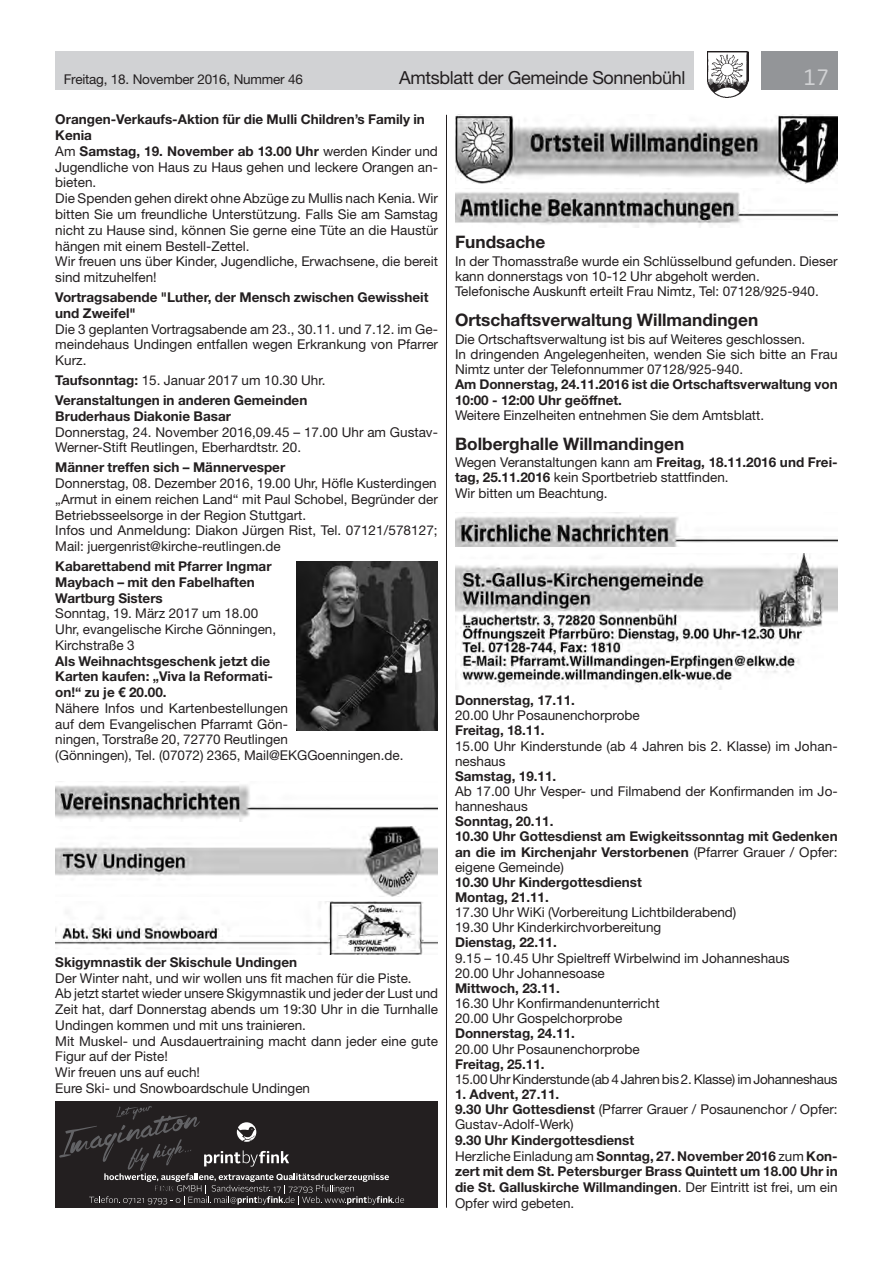
<style>
.page{position:relative;width:893px;height:1263px;background:#fff}
.page>*{position:absolute;margin:0;border:0;box-sizing:border-box;transform-origin:0 0}
.t1{font:21px "Neo Sans Std";color:#d1d2d4}
.t2{font:18px "Helvetica Neue LT Std";letter-spacing:-.02em;color:#231f20}
.t3{font:700 17.25px "Helvetica Neue LT Std";color:#231f20}
.t4{font:13.5px/15.8px "Helvetica Neue LT Std";color:#231f20}
.t5{font:700 13.5px/15.8px "Helvetica Neue LT Std";color:#231f20}
.t6{font:13.5px "Helvetica Neue LT Std";letter-spacing:-.02em;color:#231f20}
.s1{font-weight:700}
.s2{font-weight:400}
</style>
<div class="page">
<div style="left:55px;top:51px;width:639px;height:38px;background:#d1d2d4"></div>
<div style="left:761px;top:51px;width:77px;height:38px;background:#939598"></div>
<img style="left:707px;top:51px;width:41px;height:47px">
<img style="left:55px;top:781px;width:383px;height:40px">
<img style="left:55px;top:827px;width:383px;height:69px">
<img style="left:55px;top:902px;width:383px;height:53px">
<img style="left:455px;top:115px;width:383px;height:68px">
<img style="left:455px;top:192px;width:383px;height:36px">
<img style="left:455px;top:515px;width:383px;height:31px">
<img style="left:455px;top:554px;width:383px;height:135px">
<hr style="left:446px;top:115px;width:1px;height:1093px;background:#231f20">
<img style="left:296px;top:561px;width:142px;height:170px">
<div style="left:55px;top:1101px;width:383px;height:107px;background:#231f20"></div>
<svg style="left:59px;top:1106px;width:345px;height:99px"></svg>
<p class="t4" style="left:64px;top:71px;width:241px">Freitag, 18. November 2016, Nummer 46</p>
<h2 class="t2" style="left:399px;top:67px;width:288px">Amtsblatt der Gemeinde Sonnenbühl</h2>
<h1 class="t1" style="left:804px;top:64px;width:27px">17</h1>
<p class="t4" style="left:55px;top:112px;width:384px"><span class="s1">Orangen-Verkaufs-Aktion für die Mulli Children’s Family in Kenia<br></span>Am <span class="s1">Samstag, 19. November ab 13.00 Uhr</span> werden Kinder und Jugendliche von Haus zu Haus gehen und leckere Orangen an&shy;bieten.<br>Die Spenden gehen direkt ohne Abzüge zu Mullis nach Kenia. Wir bitten Sie um freundliche Unterstützung. Falls Sie am Samstag nicht zu Hause sind, können Sie gerne eine Tüte an die Haustür hängen mit einem Bestell-Zettel.<br>Wir freuen uns über Kinder, Jugendliche, Erwachsene, die bereit sind mitzuhelfen!</p>
<p class="t5" style="left:55px;top:289px;width:375px">Vortragsabende "Luther, der Mensch zwischen Gewissheit und Zweifel"</p>
<p class="t4" style="left:55px;top:321px;width:384px;text-align:justify">Die 3 geplanten Vortragsabende am 23., 30.11. und 7.12. im Ge&shy;meindehaus Undingen entfallen wegen Erkrankung von Pfarrer Kurz.</p>
<p class="t5" style="left:55px;top:370px;width:272px;line-height:20px">Taufsonntag: <span class="s2">15. Januar 2017 um 10.30 Uhr.<br></span>Veranstaltungen in anderen Gemeinden</p>
<p class="t5" style="left:55px;top:408px;width:177px">Bruderhaus Diakonie Basar</p>
<p class="t4" style="left:55px;top:424px;width:384px">Donnerstag, 24. November 2016,09.45 – 17.00 Uhr am Gustav-<br>Werner-Stift Reutlingen, Eberhardtstr. 20.</p>
<p class="t5" style="left:55px;top:459px;width:232px">Männer treffen sich – Männervesper</p>
<p class="t4" style="left:55px;top:475px;width:384px">Donnerstag, 08. Dezember 2016, 19.00 Uhr, Höfle Kusterdingen „Armut in einem reichen Land“ mit Paul Schobel, Begründer der Betriebsseelsorge in der Region Stuttgart.<br>Infos und Anmeldung: Diakon Jürgen Rist, Tel. 07121/578127; Mail: juergenrist@kirche-reutlingen.de</p>
<p class="t5" style="left:55px;top:558px;width:218px">Kabarettabend mit Pfarrer Ingmar<br>Maybach – mit den Fabelhaften<br>Wartburg Sisters</p>
<p class="t4" style="left:55px;top:605px;width:222px">Sonntag, 19. März 2017 um 18.00<br>Uhr, evangelische Kirche Gönningen,<br>Kirchstraße 3</p>
<p class="t5" style="left:55px;top:652px;width:219px">Als Weihnachtsgeschenk jetzt die<br>Karten kaufen: „Viva la Reformati&shy;on!“ zu je € 20.00.</p>
<p class="t4" style="left:55px;top:700px;width:350px">Nähere Infos und Kartenbestellungen<br>auf dem Evangelischen Pfarramt Gön-<br>ningen, Torstraße 20, 72770 Reutlingen<br>(Gönningen), Tel. (07072) 2365, Mail@EKGGoenningen.de.</p>
<p class="t3" style="left:455px;top:232px;width:92px">Fundsache</p>
<p class="t4" style="left:455px;top:253px;width:384px;line-height:15.3px">In der Thomasstraße wurde ein Schlüsselbund gefunden. Dieser kann donnerstags von 10-12 Uhr abgeholt werden.<br>Telefonische Auskunft erteilt Frau Nimtz, Tel: 07128/925-940.</p>
<p class="t3" style="left:455px;top:309px;width:305px">Ortschaftsverwaltung Willmandingen</p>
<p class="t4" style="left:455px;top:331px;width:384px;line-height:15.3px">Die Ortschaftsverwaltung ist bis auf Weiteres geschlossen.<br>In dringenden Angelegenheiten, wenden Sie sich bitte an Frau<br>Nimtz unter der Telefonnummer 07128/925-940.</p>
<p class="t5" style="left:455px;top:377px;width:384px;line-height:15.3px">Am Donnerstag, 24.11.2016 ist die Ortschaftsverwaltung von<br>10:00 - 12:00 Uhr geöffnet.</p>
<p class="t4" style="left:455px;top:407px;width:311px">Weitere Einzelheiten entnehmen Sie dem Amtsblatt.</p>
<p class="t3" style="left:455px;top:433px;width:231px">Bolberghalle Willmandingen</p>
<p class="t4" style="left:455px;top:454px;width:384px;line-height:15.3px">Wegen Veranstaltungen kann am <span class="s1">Freitag, 18.11.2016 und Frei&shy;tag, 25.11.2016</span> kein Sportbetrieb stattfinden.<br>Wir bitten um Beachtung.</p>
<p class="t5" style="left:455px;top:692px;width:121px">Donnerstag, 17.11.</p>
<p class="t4" style="left:455px;top:707px;width:186px">20.00 Uhr Posaunenchorprobe</p>
<p class="t5" style="left:455px;top:722px;width:91px">Freitag, 18.11.</p>
<p class="t4" style="left:455px;top:738px;width:384px;line-height:15.1px">15.00 Uhr Kinderstunde (ab 4 Jahren bis 2. Klasse) im Johan&shy;neshaus</p>
<p class="t5" style="left:455px;top:768px;width:103px">Samstag, 19.11.</p>
<p class="t4" style="left:455px;top:783px;width:384px;line-height:15.1px">Ab 17.00 Uhr Vesper- und Filmabend der Konfirmanden im Jo&shy;hanneshaus</p>
<p class="t5" style="left:455px;top:813px;width:384px;line-height:15.1px">Sonntag, 20.11.<br>10.30 Uhr Gottesdienst am Ewigkeitssonntag mit Gedenken an die im Kirchenjahr Verstorbenen <span class="s2">(Pfarrer Grauer / Opfer: eigene Gemeinde)</span></p>
<p class="t5" style="left:455px;top:874px;width:188px;line-height:15.1px">10.30 Uhr Kindergottesdienst<br>Montag, 21.11.</p>
<p class="t4" style="left:455px;top:905px;width:283px;line-height:15.1px">17.30 Uhr WiKi (Vorbereitung Lichtbilderabend)<br>19.30 Uhr Kinderkirchvorbereitung</p>
<p class="t5" style="left:455px;top:934px;width:103px">Dienstag, 22.11.</p>
<p class="t4" style="left:455px;top:950px;width:336px;line-height:15.1px">9.15 – 10.45 Uhr Spieltreff Wirbelwind im Johanneshaus<br>20.00 Uhr Johannesoase</p>
<p class="t5" style="left:455px;top:980px;width:106px">Mittwoch, 23.11.</p>
<p class="t4" style="left:455px;top:995px;width:206px;line-height:15.1px">16.30 Uhr Konfirmandenunterricht<br>20.00 Uhr Gospelchorprobe</p>
<p class="t5" style="left:455px;top:1025px;width:121px">Donnerstag, 24.11.</p>
<p class="t4" style="left:455px;top:1041px;width:186px">20.00 Uhr Posaunenchorprobe</p>
<p class="t5" style="left:455px;top:1056px;width:91px">Freitag, 25.11.</p>
<p class="t6" style="left:455px;top:1071px;width:384px">15.00 Uhr Kinderstunde (ab 4 Jahren bis 2. Klasse) im Johanneshaus</p>
<p class="t4" style="left:455px;top:1086px;width:384px;line-height:15.1px"><span class="s1">1. Advent, 27.11.<br>9.30 Uhr Gottesdienst</span> (Pfarrer Grauer / Posaunenchor / Opfer:<br>Gustav-Adolf-Werk)</p>
<p class="t5" style="left:455px;top:1132px;width:384px">9.30 Uhr Kindergottesdienst<br><span class="s2">Herzliche Einladung am</span> Sonntag, 27. November 2016 <span class="s2">zum</span> Kon&shy;zert mit dem St. Petersburger Brass Quintett um 18.00 Uhr in die St. Galluskirche Willmandingen<span class="s2">. Der Eintritt ist frei, um ein Opfer wird gebeten.</span></p>
<p class="t5" style="left:55px;top:954px;width:243px">Skigymnastik der Skischule Undingen</p>
<p class="t4" style="left:55px;top:970px;width:384px">Der Winter naht, und wir wollen uns fit machen für die Piste.<br>Ab jetzt startet wieder unsere Skigymnastik und jeder der Lust und Zeit hat, darf Donnerstag abends um 19:30 Uhr in die Turnhalle Undingen kommen und mit uns trainieren.<br>Mit Muskel- und Ausdauertraining macht dann jeder eine gute Figur auf der Piste!<br>Wir freuen uns auf euch!<br>Eure Ski- und Snowboardschule Undingen</p>
</div>
